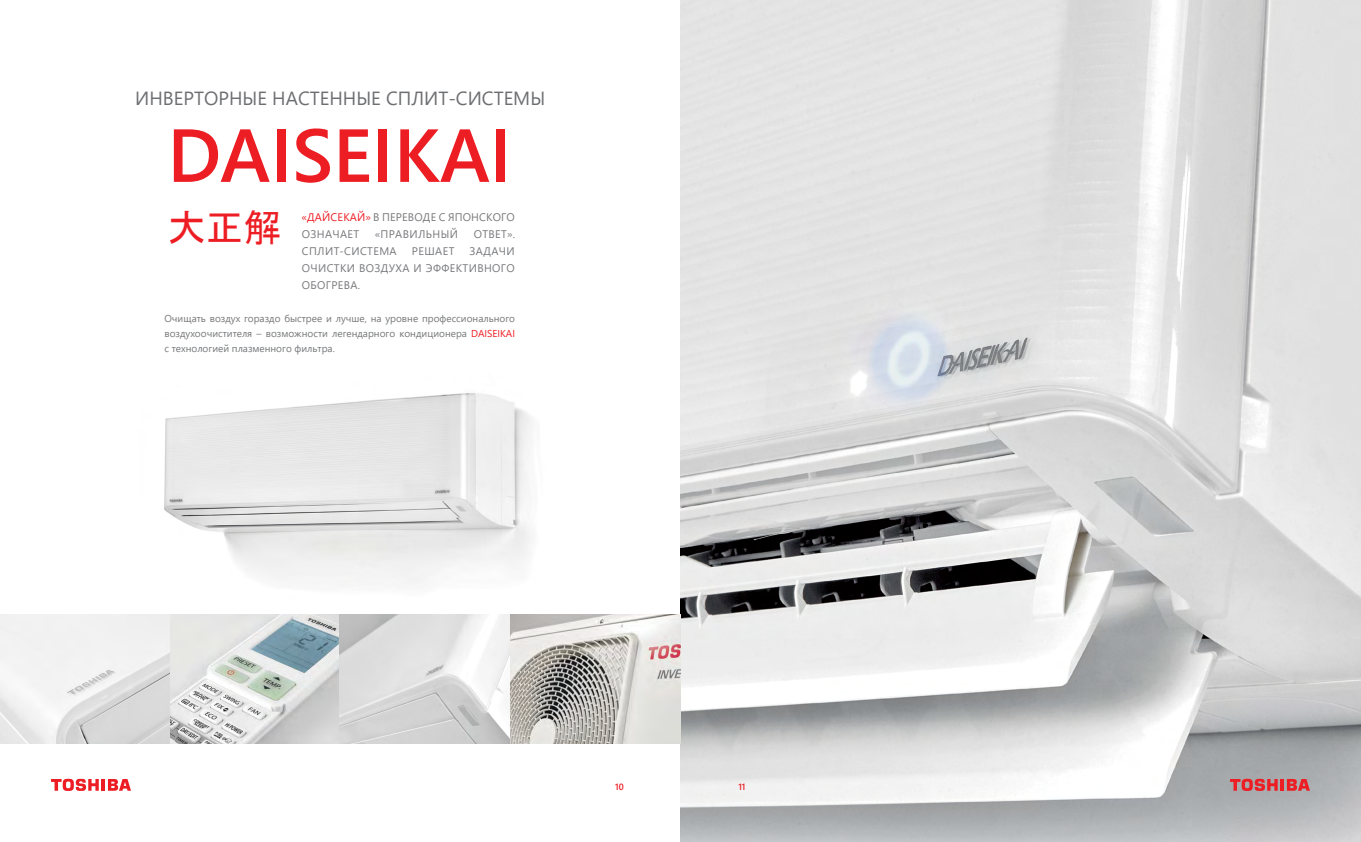
<style>
.page{position:relative;width:1361px;height:842px;background:#fff}
.page>*{position:absolute;margin:0;border:0;box-sizing:border-box;transform-origin:0 0}
.t1{font:600 75px "Segoe UI";color:#ed1d24}
.t2{font:38px "MS P Gothic";color:#ed1d24}
.t3{font:19px "Segoe UI";color:#6d6e71}
.t4{font:11px/17px "Segoe UI";letter-spacing:.035em;color:#77787b;text-align:justify}
.t5{font:11px/17px "Segoe UI";letter-spacing:.015em;color:#77787b}
.t6{font:10px/15px "Segoe UI";color:#757779;text-align:justify}
.t7{font:600 9px "Segoe UI";color:#ed1d24}
.s1{color:#ed1d24}
</style>
<div class="page">
<img style="left:680px;top:0;width:681px;height:842px">
<img style="left:164px;top:393px;width:368px;height:191px">
<img style="left:0;top:614px;width:680px;height:130px">
<hr style="left:1280px;top:779px;width:4px;height:12px;background:#ed1d24">
<svg style="left:1287px;top:779px;width:23px;height:12px"></svg>
<svg style="left:1230px;top:779px;width:47px;height:12px"></svg>
<svg style="left:51px;top:779px;width:80px;height:12px"></svg>
<h3 class="t3" style="left:135px;top:80px;width:411px">ИНВЕРТОРНЫЕ НАСТЕННЫЕ СПЛИТ-СИСТЕМЫ</h3>
<h1 class="t1" style="left:167px;top:85px;width:346px">DAISEIKAI</h1>
<h2 class="t2" style="left:168px;top:209px;width:115px">大正解</h2>
<p class="t5" style="left:302px;top:208px;width:215px"><span class="s1">«ДАЙСЕКАЙ»</span> В ПЕРЕВОДЕ С ЯПОНСКОГО<br>ОЗНАЧАЕТ</p>
<p class="t4" style="left:375px;top:225px;width:85px">«ПРАВИЛЬНЫЙ</p>
<p class="t4" style="left:474px;top:225px;width:43px">ОТВЕТ».</p>
<p class="t4" style="left:302px;top:242px;width:96px">СПЛИТ-СИСТЕМА</p>
<p class="t4" style="left:412px;top:242px;width:44px">РЕШАЕТ</p>
<p class="t4" style="left:302px;top:242px;width:214px;text-indent:168px">ЗАДАЧИ ОЧИСТКИ ВОЗДУХА И ЭФФЕКТИВНОГО ОБОГРЕВА.</p>
<p class="t6" style="left:164px;top:310px;width:352px">Очищать воздух гораздо быстрее и лучше, на уровне профессионального воздухоочистителя – возможности легендарного кондиционера <span class="s1">DAISEIKAI </span>с технологией плазменного фильтра.</p>
<p class="t7" style="left:615px;top:778px;width:10px">10</p>
<p class="t7" style="left:738px;top:778px;width:9px">11</p>
</div>
